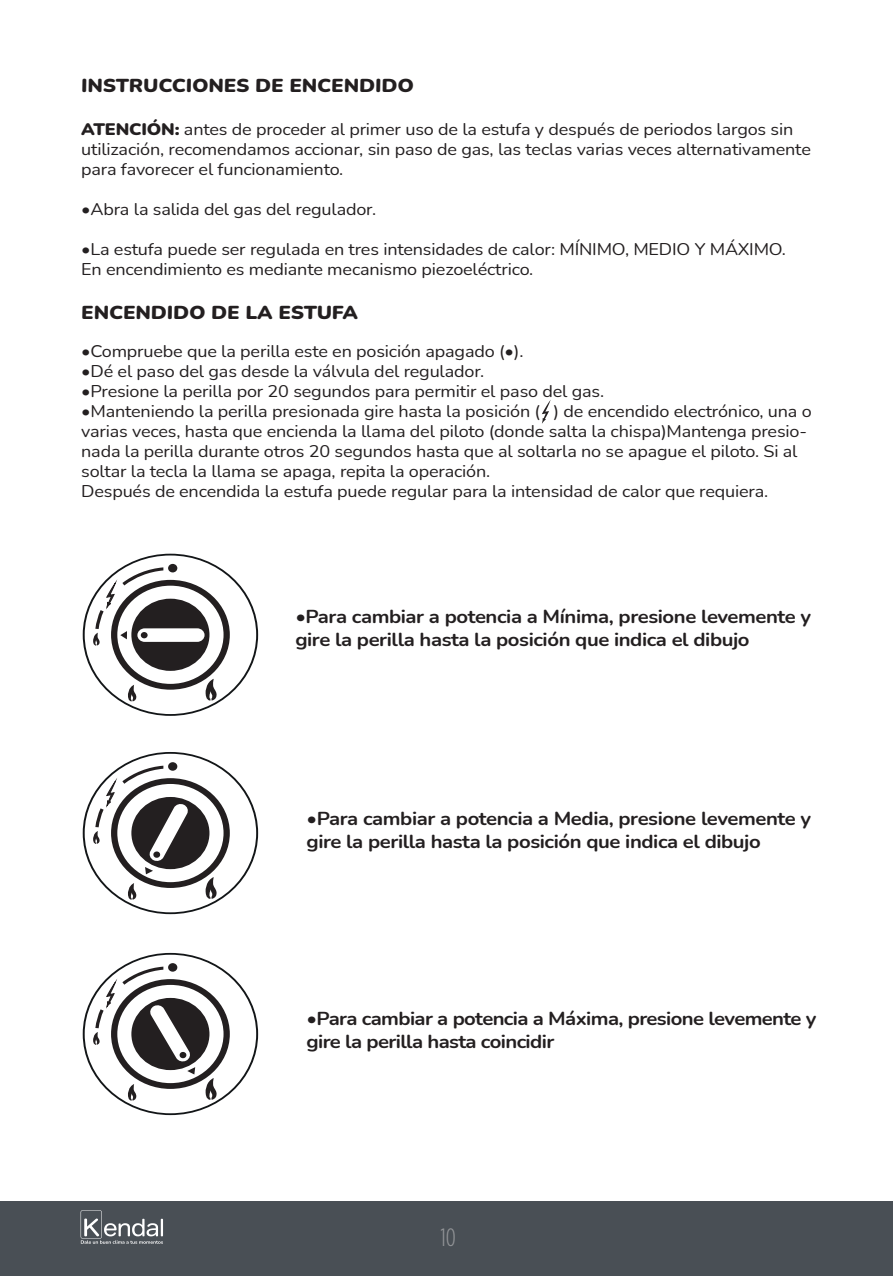
<style>
.page{position:relative;width:893px;height:1276px;background:#fff}
.page>*{position:absolute;margin:0;border:0;box-sizing:border-box;transform-origin:0 0}
.t1{font:300 condensed 24.97px "Gotham HTF";color:#939598;scale:1.08 1}
.t2{font:700 18.68px/22.5px "Nunito";letter-spacing:-.02em;color:#231f20;scale:1.08 1}
.t3{font:900 18.68px "Nunito";color:#231f20;scale:1.08 1}
.t4{font:16.65px/20px "Nunito";letter-spacing:-.01em;color:#231f20;scale:1.08 1}
.s1{font-weight:900}
</style>
<div class="page">
<div style="left:0;top:1201px;width:893px;height:75px;background:#494f55"></div>
<svg style="left:81px;top:1210px;width:82px;height:33px"></svg>
<svg style="left:542px;top:400px;width:9px;height:24px"></svg>
<div style="left:111px;top:979px;width:119px;height:110px;background:#231f20;border-radius:50%"></div>
<div style="left:117px;top:985px;width:107px;height:98px;background:#fff;border-radius:50%"></div>
<div style="left:131px;top:998px;width:78px;height:72px;background:#231f20;border-radius:50%"></div>
<div style="left:168px;top:963px;width:9px;height:8px;background:#231f20;border-radius:50%"></div>
<svg style="left:93px;top:966px;width:102px;height:108px"></svg>
<svg style="left:128px;top:1084px;width:9px;height:16px"></svg>
<svg style="left:205px;top:1078px;width:12px;height:22px"></svg>
<div style="left:111px;top:778px;width:119px;height:110px;background:#231f20;border-radius:50%"></div>
<div style="left:117px;top:784px;width:107px;height:98px;background:#fff;border-radius:50%"></div>
<div style="left:131px;top:797px;width:78px;height:72px;background:#231f20;border-radius:50%"></div>
<div style="left:168px;top:762px;width:9px;height:8px;background:#231f20;border-radius:50%"></div>
<svg style="left:93px;top:765px;width:96px;height:109px"></svg>
<svg style="left:128px;top:883px;width:9px;height:16px"></svg>
<svg style="left:205px;top:877px;width:12px;height:22px"></svg>
<div style="left:111px;top:580px;width:119px;height:109px;background:#231f20;border-radius:50%"></div>
<div style="left:117px;top:585px;width:107px;height:99px;background:#fff;border-radius:50%"></div>
<div style="left:131px;top:598px;width:78px;height:73px;background:#231f20;border-radius:50%"></div>
<div style="left:168px;top:564px;width:9px;height:8px;background:#231f20;border-radius:50%"></div>
<svg style="left:93px;top:567px;width:70px;height:78px"></svg>
<div style="left:137px;top:628px;width:68px;height:14px;background:#fff;border-radius:7px"></div>
<div style="left:141px;top:632px;width:7px;height:6px;background:#231f20;border-radius:50%"></div>
<svg style="left:128px;top:685px;width:9px;height:16px"></svg>
<svg style="left:205px;top:679px;width:12px;height:21px"></svg>
<p class="t3" style="left:81px;top:72px;width:310px">INSTRUCCIONES DE ENCENDIDO</p>
<p class="t4" style="left:81px;top:119px;width:677px"><span class="s1">ATENCIÓN:</span> antes de proceder al primer uso de la estufa y después de periodos largos sin utilización, recomendamos accionar, sin paso de gas, las teclas varias veces alternativamente para favorecer el funcionamiento.</p>
<p class="t4" style="left:81px;top:199px;width:275px"><span class="s1">•</span>Abra la salida del gas del regulador.</p>
<p class="t4" style="left:81px;top:239px;width:654px"><span class="s1">•</span>La estufa puede ser regulada en tres intensidades de calor: MÍNIMO, MEDIO Y MÁXIMO.<br>En encendimiento es mediante mecanismo piezoeléctrico.</p>
<p class="t3" style="left:81px;top:299px;width:258px">ENCENDIDO DE LA ESTUFA</p>
<p class="t4" style="left:81px;top:340px;width:411px"><span class="s1">•</span>Compruebe que la perilla este en posición apagado (•).</p>
<p class="t4" style="left:81px;top:360px;width:375px"><span class="s1">•</span>Dé el paso del gas desde la válvula del regulador.</p>
<p class="t4" style="left:81px;top:380px;width:486px"><span class="s1">•</span>Presione la perilla por 20 segundos para permitir el paso del gas.</p>
<p class="t4" style="left:81px;top:400px;width:678px"><span class="s1">•</span>Manteniendo la perilla presionada gire hasta la posición ( ) de encendido electrónico, una o varias veces, hasta que encienda la llama del piloto (donde salta la chispa)Mantenga presio&shy;nada la perilla durante otros 20 segundos hasta que al soltarla no se apague el piloto. Si al soltar la tecla la llama se apaga, repita la operación.<br>Después de encendida la estufa puede regular para la intensidad de calor que requiera.</p>
<p class="t2" style="left:295px;top:604px;width:479px"><span class="s1">•</span>Para cambiar a potencia a Mínima, presione levemente y gire la perilla hasta la posición que indica el dibujo</p>
<p class="t2" style="left:307px;top:807px;width:469px"><span class="s1">•</span>Para cambiar a potencia a Media, presione levemente y gire la perilla hasta la posición que indica el dibujo</p>
<p class="t2" style="left:307px;top:1006px;width:474px"><span class="s1">•</span>Para cambiar a potencia a Máxima, presione levemente y gire la perilla hasta coincidir</p>
<h1 class="t1" style="left:440px;top:1224px;width:16px">10</h1>
</div>
